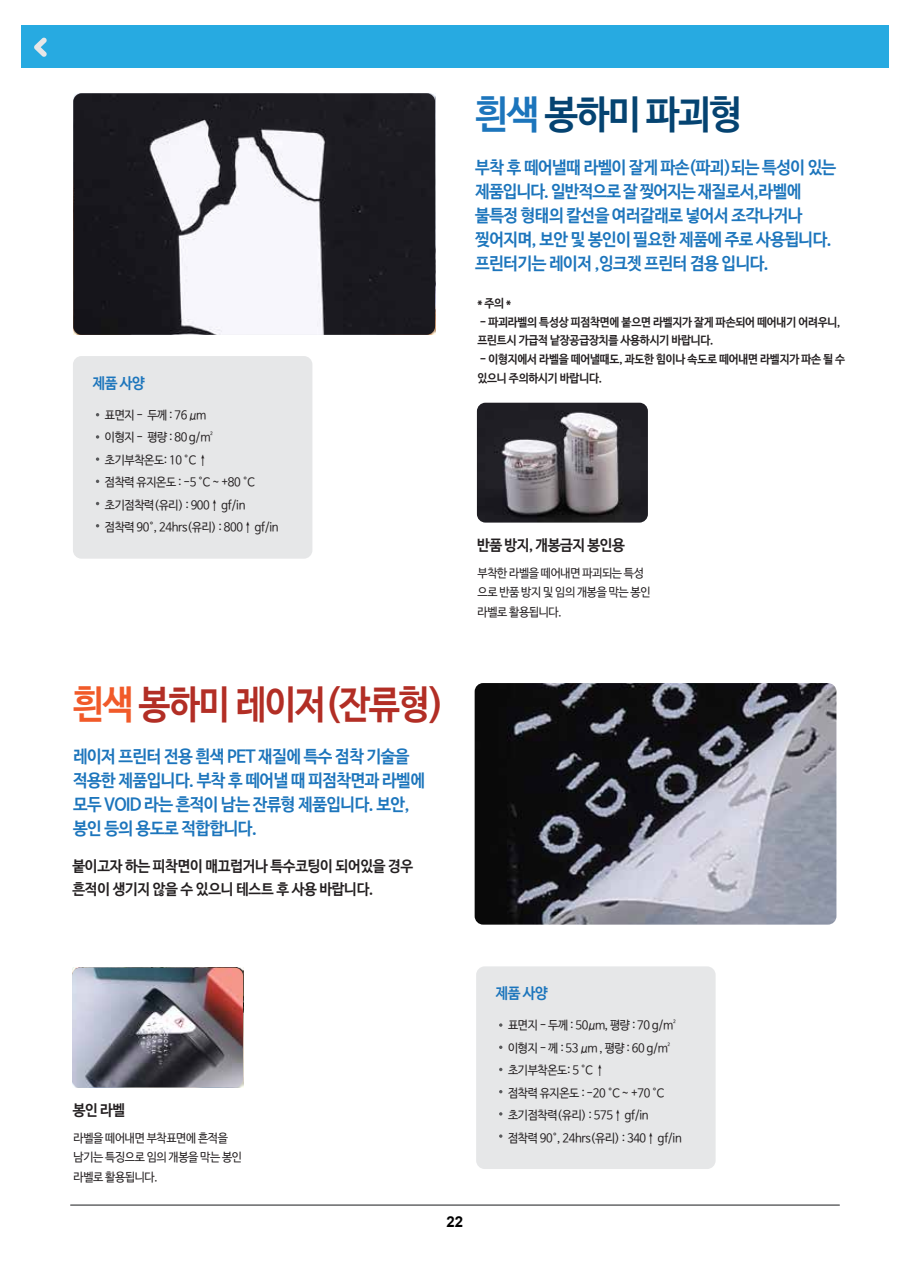
<style>
.page{position:relative;width:910px;height:1280px;background:#fff}
.page>*{position:absolute;margin:0;border:0;box-sizing:border-box;transform-origin:0 0}
.t1{font:39px "Nanum Barun Gothic OTF Bold";letter-spacing:-.04em;color:#b22e25;scale:.9 1}
.t2{font:39px "Nanum Barun Gothic OTF Bold";letter-spacing:-.04em;color:#054371;scale:.95 1}
.t3{font:17.25px/24px "Nanum Barun Gothic OTF Bold";letter-spacing:-.03em;color:#1c75bc;scale:.95 1}
.t4{font:15px/22.5px "Nanum Barun Gothic OTF Bold";letter-spacing:-.02em;color:#231f20;scale:.95 1}
.t5{font:15px "Nanum Barun Gothic OTF Bold";letter-spacing:-.03em;color:#1c75bc;scale:.95 1}
.t6{font:700 15px "Arial";color:#000}
.t7{font:12px/22.5px "Nanum Barun Gothic OTF";letter-spacing:-.03em;color:#231f20;scale:.95 1}
.t8{font:11.7px/18.8px "Nanum Barun Gothic OTF Bold";letter-spacing:-.02em;color:#231f20;scale:.95 1}
.s1{color:#f15a29}
.s2{color:#1c75bc}
</style>
<div class="page">
<div style="left:73px;top:356px;width:239px;height:203px;background:#e6e7e8;border-radius:9px"></div>
<svg style="left:96px;top:435px;width:3px;height:4px"></svg>
<svg style="left:96px;top:457px;width:3px;height:4px"></svg>
<div style="left:476px;top:966px;width:240px;height:203px;background:#e6e7e8;border-radius:9px"></div>
<svg style="left:499px;top:1023px;width:3px;height:4px"></svg>
<svg style="left:499px;top:1134px;width:3px;height:4px"></svg>
<img style="left:72px;top:967px;width:171px;height:120px">
<img style="left:73px;top:93px;width:362px;height:242px">
<img style="left:477px;top:403px;width:171px;height:120px">
<img style="left:475px;top:683px;width:361px;height:242px">
<div style="left:21px;top:26px;width:868px;height:42px;background:#27aae1"></div>
<svg style="left:34px;top:38px;width:13px;height:19px"></svg>
<hr style="left:70px;top:1205px;width:770px;height:1px;background:#636466">
<p class="t5" style="left:92px;top:375px;width:57px">제품 사양</p>
<p class="t7" style="left:105px;top:404px;width:184px">표면지 - 두께 : 76 μm<br>이형지 - 평량 : 80 g/m² 초기부착온도: 10 °C ↑<br>점착력 유지온도 : -5 °C ~ +80 °C 초기점착력(유리) : 900↑ gf/in<br>점착력 90°, 24hrs(유리) : 800↑ gf/in</p>
<h1 class="t1" style="left:73px;top:684px;width:415px"><span class="s1">흰색</span> 봉하미 레이저(잔류형)</h1>
<h2 class="t3" style="left:73px;top:745px;width:372px">레이저 프린터 전용 흰색 PET 재질에 특수 점착 기술을 적용한 제품입니다. 부착 후 떼어낼 때 피점착면과 라벨에 모두 VOID 라는 흔적이 남는 잔류형 제품입니다. 보안, 봉인 등의 용도로 적합합니다.</h2>
<p class="t4" style="left:73px;top:856px;width:360px">붙이고자 하는 피착면이 매끄럽거나 특수코팅이 되어있을 경우 흔적이 생기지 않을 수 있으니 테스트 후 사용 바랍니다.</p>
<h1 class="t2" style="left:475px;top:95px;width:283px"><span class="s2">흰색</span> 봉하미 파괴형</h1>
<h2 class="t3" style="left:475px;top:156px;width:381px">부착 후 떼어낼때 라벨이 잘게 파손(파괴)되는 특성이 있는 제품입니다. 일반적으로 잘 찢어지는 재질로서,라벨에 불특정 형태의 칼선을 여러갈래로 넣어서 조각나거나 찢어지며, 보안 및 봉인이 필요한 제품에 주로 사용됩니다. 프린터기는 레이저 ,잉크젯 프린터 겸용 입니다.</h2>
<p class="t8" style="left:478px;top:294px;width:37px">* 주의 *</p>
<p class="t8" style="left:478px;top:313px;width:384px">- 파괴라벨의 특성상 피점착면에 붙으면 라벨지가 잘게 파손되어 떼어내기 어려우니, 프린트시 가급적 낱장공급장치를 사용하시기 바랍니다.</p>
<p class="t8" style="left:478px;top:351px;width:388px">- 이형지에서 라벨을 떼어낼때도, 과도한 힘이나 속도로 떼어내면 라벨지가 파손 될 수 있으니 주의하시기 바랍니다.</p>
<p class="t4" style="left:477px;top:535px;width:157px">반품 방지, 개봉금지 봉인용</p>
<p class="t7" style="left:478px;top:564px;width:184px;line-height:19.5px">부착한 라벨을 떼어내면 파괴되는 특성 으로 반품 방지 및 임의 개봉을 막는 봉인 라벨로 활용됩니다.</p>
<p class="t4" style="left:73px;top:1100px;width:57px">봉인 라벨</p>
<p class="t7" style="left:74px;top:1129px;width:179px;line-height:19.5px">라벨을 떼어내면 부착표면에 흔적을 남기는 특징으로 임의 개봉을 막는 봉인 라벨로 활용됩니다.</p>
<p class="t6" style="left:447px;top:1211px;width:18px">22</p>
<p class="t5" style="left:496px;top:986px;width:57px">제품 사양</p>
<p class="t7" style="left:508px;top:1015px;width:184px">표면지 - 두께 : 50μm, 평량 : 70 g/m² 이형지 - 께 : 53 μm , 평량 : 60 g/m² 초기부착온도: 5 °C ↑<br>점착력 유지온도 : -20 °C ~ +70 °C 초기점착력(유리) : 575↑ gf/in<br>점착력 90°, 24hrs(유리) : 340↑ gf/in</p>
</div>
